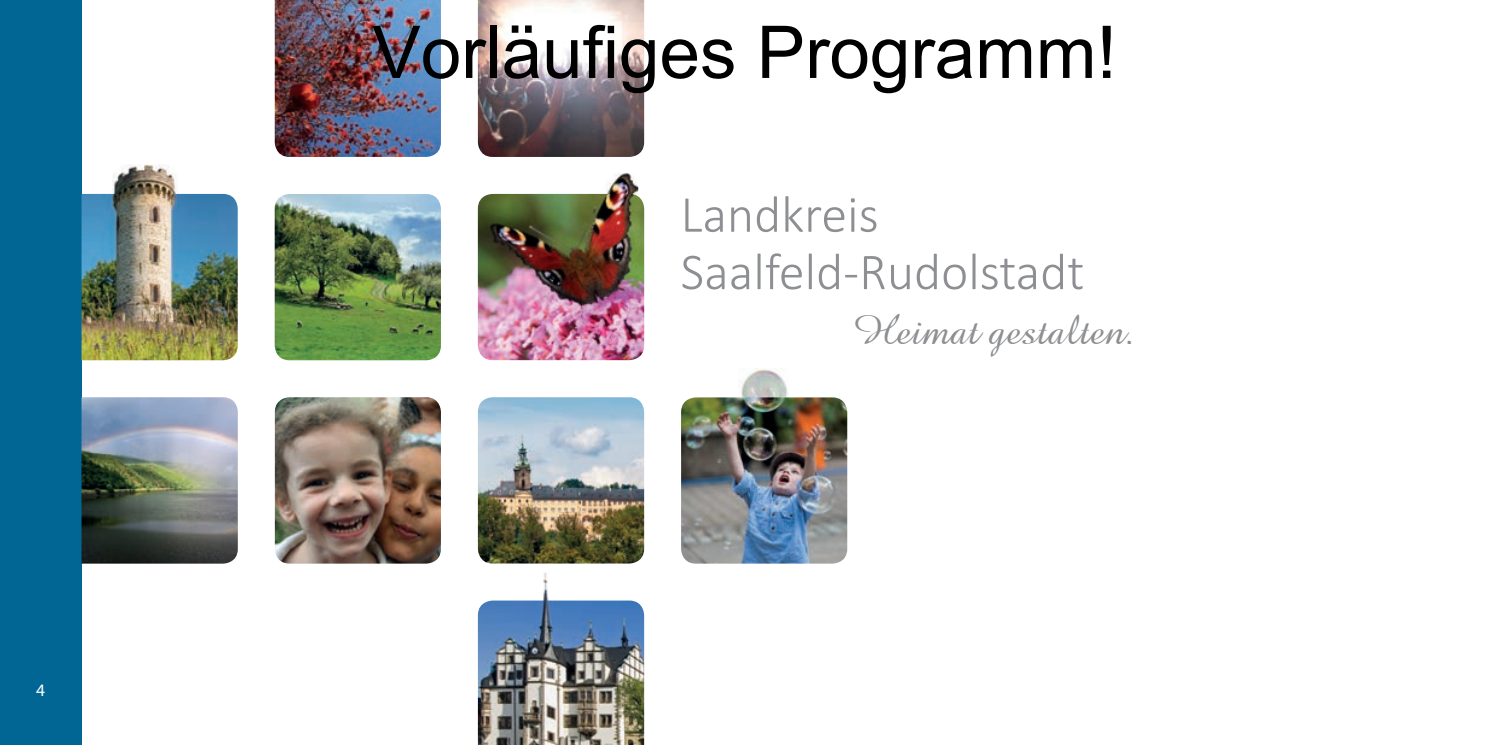
<style>
.page{position:relative;width:1489px;height:745px;background:#fff}
.page>*{position:absolute;margin:0;border:0;box-sizing:border-box;transform-origin:0 0}
.t1{font:72.75px "Arial";color:#000}
.t2{font:300 52px/57.2px "Calibri";color:#8d8f92}
.t3{font:43px "Amazone BT";color:#8d8f92}
.t4{font:17.5px "Myriad";color:#fff}
</style>
<div class="page">
<div style="left:0;top:0;width:81px;height:744px;background:#016694"></div>
<img style="left:112px;top:164px;width:66px;height:30px">
<img style="left:543px;top:572px;width:6px;height:28px">
<img style="left:605px;top:173px;width:33px;height:21px">
<img style="left:275px;top:194px;width:166px;height:166px">
<img style="left:275px;top:0;width:166px;height:157px">
<img style="left:478px;top:0;width:166px;height:157px">
<img style="left:81px;top:397px;width:157px;height:166px">
<img style="left:275px;top:397px;width:166px;height:166px">
<img style="left:478px;top:194px;width:166px;height:166px">
<img style="left:478px;top:600px;width:166px;height:144px">
<img style="left:81px;top:194px;width:157px;height:166px">
<img style="left:478px;top:397px;width:166px;height:166px">
<img style="left:738px;top:368px;width:50px;height:29px">
<img style="left:681px;top:397px;width:166px;height:166px">
<p class="t4" style="left:36px;top:681px;width:10px">4</p>
<h1 class="t1" style="left:372px;top:5px;width:746px">Vorläufiges Programm!</h1>
<p class="t2" style="left:680px;top:185px;width:405px">Landkreis<br>Saalfeld-Rudolstadt</p>
<p class="t3" style="left:854px;top:305px;width:283px">Heimat gestalten.</p>
</div>
